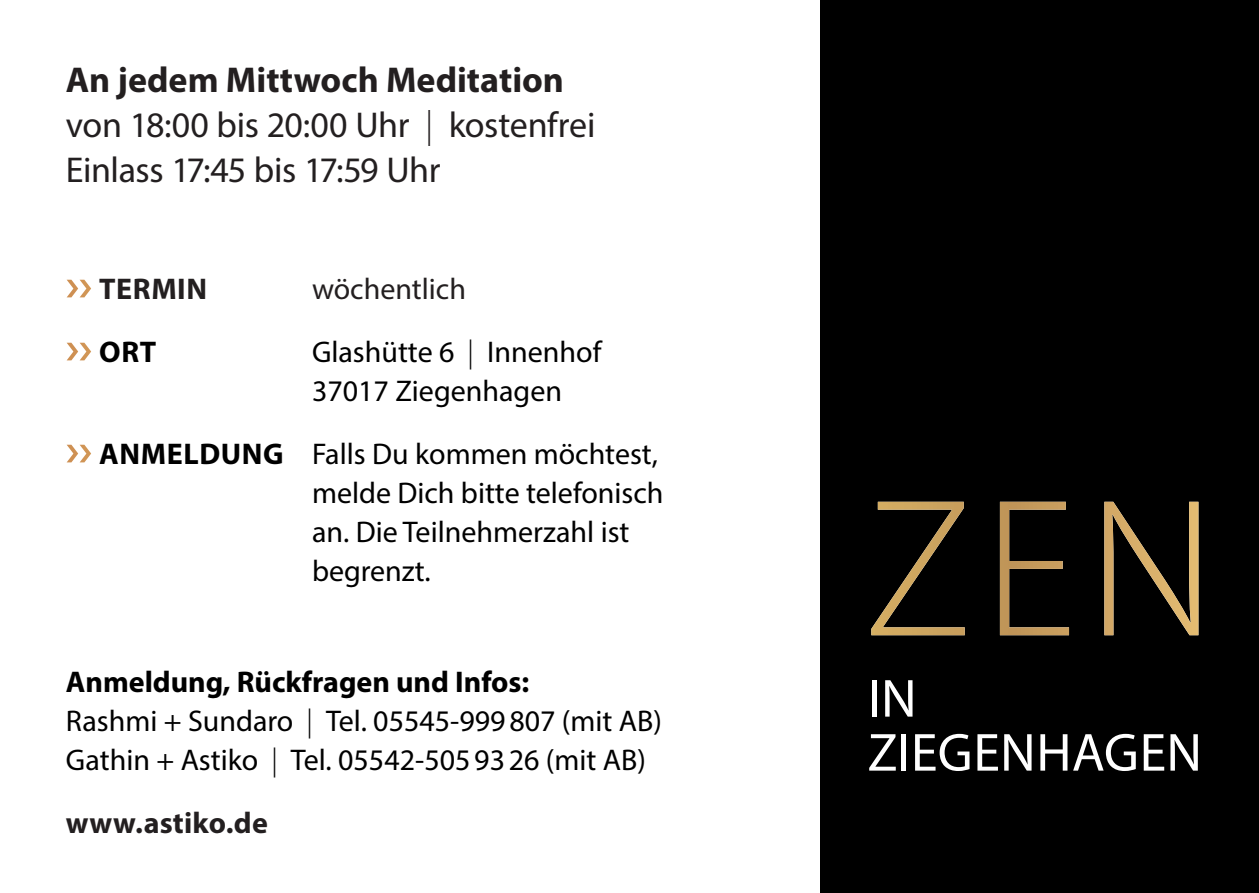
<style>
.page{position:relative;width:1259px;height:893px;background:#fff}
.page>*{position:absolute;margin:0;border:0;box-sizing:border-box;transform-origin:0 0}
.t1{font:54px/54px "Myriad Pro";letter-spacing:.005em;color:#fff}
.t2{font:36px/45px "Myriad Pro";letter-spacing:-.01em;color:#231f20}
.t3{font:30px/39px "Myriad Pro";color:#000}
.t4{font:700 30px "Myriad Pro";letter-spacing:.02em;color:#231f20}
.t5{font:30px "Myriad Pro";color:#231f20}
.t6{font:700 30px "Myriad Pro";color:#000}
.s1{font-weight:700}
.s2{font-weight:300}
</style>
<div class="page">
<div style="left:820px;top:0;width:439px;height:893px;background:#000"></div>
<svg style="left:871px;top:502px;width:327px;height:133px"></svg>
<p class="t2" style="left:66px;top:57px;width:531px"><span class="s1">An jedem Mittwoch Meditation </span>von 18:00 bis 20:00 Uhr <span class="s2">|</span> kostenfrei<br>Einlass 17:45 bis 17:59 Uhr</p>
<p class="t4" style="left:99px;top:269px;width:109px">TERMIN</p>
<p class="t5" style="left:312px;top:270px;width:156px">wöchentlich</p>
<p class="t6" style="left:99px;top:332px;width:58px">ORT</p>
<p class="t3" style="left:312px;top:332px;width:291px">Glashütte 6 <span class="s2">|</span> Innenhof<br>37017 Ziegenhagen</p>
<p class="t3" style="left:312px;top:434px;width:353px;text-indent:-213px"><span class="s1">ANMELDUNG</span> Falls Du kommen möchtest, melde Dich bitte telefonisch an. Die Teilnehmerzahl ist begrenzt.</p>
<p class="t3" style="left:66px;top:662px;width:597px"><span class="s1">Anmeldung, Rückfragen und Infos:<br></span>Rashmi + Sundaro <span class="s2">|</span> Tel. 05545-999807 (mit AB)<br>Gathin + Astiko <span class="s2">|</span> Tel. 05542-5059326 (mit AB)</p>
<p class="t4" style="left:66px;top:804px;width:203px">www.astiko.de</p>
<h1 class="t1" style="left:867px;top:671px;width:336px">IN<br>ZIEGENHAGEN</h1>
</div>
